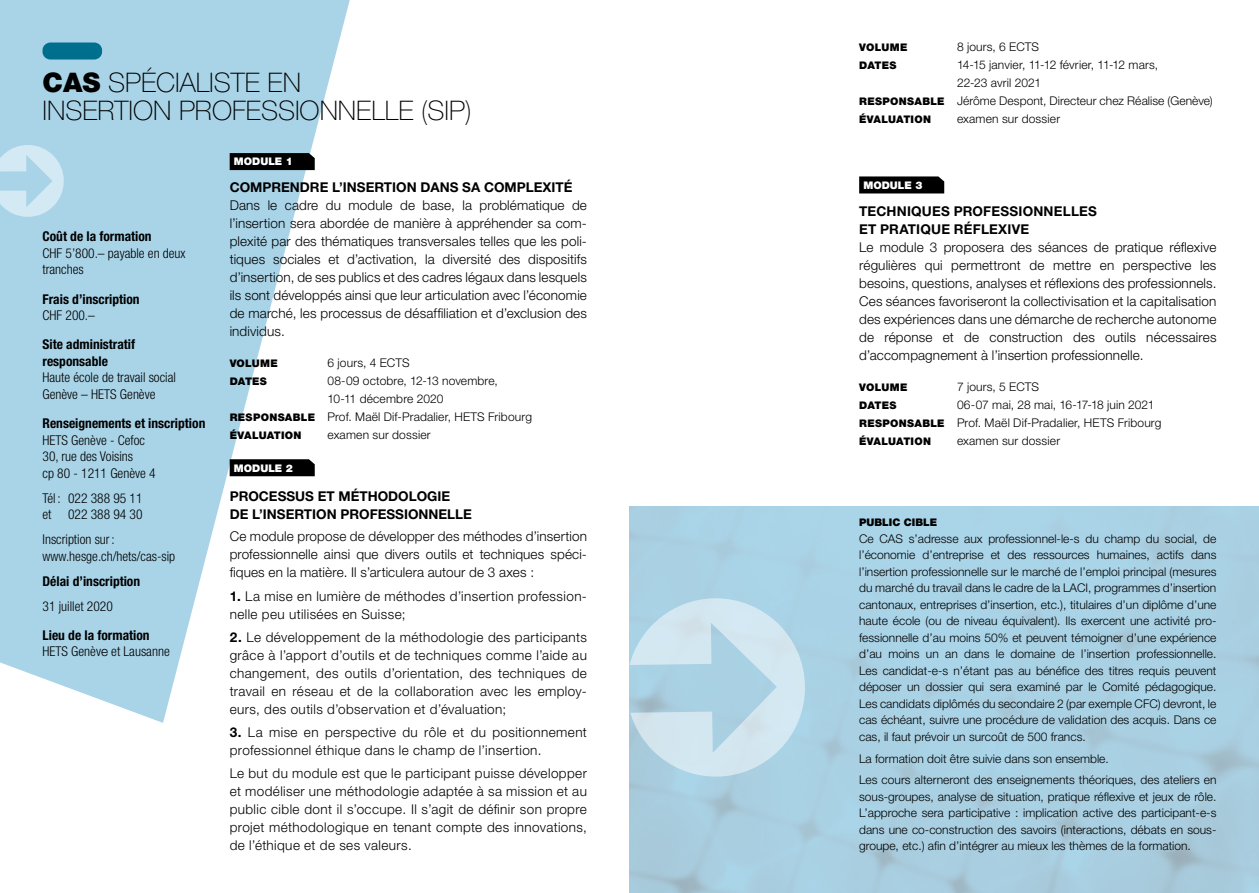
<style>
.page{position:relative;width:1259px;height:893px;background:#fff}
.page>*{position:absolute;margin:0;border:0;box-sizing:border-box;transform-origin:0 0}
.t1{font:100 27px/28.5px "Helvetica Neue LT Std";color:#000}
.t2{font:300 13.5px/18px "Helvetica Neue LT Std";letter-spacing:.025em;color:#000;text-align:justify}
.t3{font:300 condensed 13.5px/16.5px "Helvetica Neue LT Std";color:#000}
.t4{font:700 13.5px/18px "Helvetica Neue LT Std";color:#000}
.t5{font:700 condensed 13.5px/16.5px "Helvetica Neue LT Std";color:#000}
.t6{font:300 12px/16.5px "Helvetica Neue LT Std";color:#000}
.t7{font:900 10.5px "Helvetica Neue LT Std";letter-spacing:.01em;color:#000}
.t8{font:900 10.5px "Helvetica Neue LT Std";color:#fff}
.s1{font-weight:900}
.s2{font-weight:700}
.s3{font-stretch:normal}
.s4{font-weight:900;font-size:10.5px}
</style>
<div class="page">
<svg style="left:0;top:0;width:350px;height:723px;fill:#a9d4e8"></svg>
<div style="left:43px;top:43px;width:59px;height:17px;background:#006f8d;border-radius:8px"></div>
<svg style="left:230px;top:153px;width:85px;height:17px"></svg>
<svg style="left:230px;top:459px;width:85px;height:17px"></svg>
<svg style="left:859px;top:176px;width:85px;height:17px"></svg>
<svg style="left:629px;top:598px;width:176px;height:179px"></svg>
<svg style="left:0;top:145px;width:64px;height:72px"></svg>
<h1 class="t1" style="left:43px;top:68px;width:430px"><span class="s1">CAS</span> SPÉCIALISTE EN<br>INSERTION PROFESSIONNELLE (SIP)</h1>
<p class="t5" style="left:43px;top:228px;width:111px">Coût de la formation</p>
<p class="t3" style="left:43px;top:245px;width:145px">CHF 5’800.– payable en deux tranches</p>
<p class="t5" style="left:43px;top:290px;width:99px">Frais d’inscription</p>
<p class="t3" style="left:43px;top:307px;width:54px">CHF 200.–</p>
<p class="t5" style="left:43px;top:336px;width:94px">Site administratif responsable</p>
<p class="t3" style="left:43px;top:369px;width:135px">Haute école de travail social<br>Genève – HETS Genève</p>
<p class="t5" style="left:43px;top:415px;width:164px">Renseignements et inscription</p>
<p class="t3" style="left:43px;top:431px;width:115px">HETS Genève - Cefoc<br>30, rue des Voisins<br>cp 80 - 1211 Genève 4</p>
<p class="t3" style="left:43px;top:489px;width:102px">Tél: 022 388 95 11 et 022 388 94 30</p>
<p class="t3" style="left:43px;top:531px;width:134px">Inscription sur: www.hesge.ch/hets/cas-sip</p>
<p class="t5" style="left:43px;top:572px;width:99px">Délai d’inscription</p>
<p class="t3" style="left:43px;top:597px;width:72px">31 juillet 2020</p>
<p class="t3" style="left:43px;top:627px;width:129px"><span class="s2">Lieu de la formation<br></span>HETS Genèv<span class="s3">e</span> et Lausanne</p>
<p class="t8" style="left:234px;top:155px;width:60px">MODULE 1</p>
<p class="t4" style="left:230px;top:178px;width:344px">COMPRENDRE L’INSERTION DANS SA COMPLEXITÉ</p>
<p class="t2" style="left:230px;top:196px;width:359px">Dans le cadre du module de base, la problématique de l’insertion sera abordée de manière à appréhender sa com&shy;plexité par des thématiques transversales telles que les poli&shy;tiques sociales et d’activation, la diversité des dispositifs d’insertion, de ses publics et des cadres légaux dans lesquels ils sont développés ainsi que leur articulation avec l’économie de marché, les processus de désaffiliation et d’exclusion des individus.</p>
<p class="t7" style="left:230px;top:357px;width:50px">VOLUME</p>
<p class="t6" style="left:327px;top:354px;width:84px">6 jours, 4 ECTS</p>
<p class="t7" style="left:230px;top:375px;width:39px">DATES</p>
<p class="t6" style="left:327px;top:372px;width:172px">08-09 octobre, 12-13 novembre,</p>
<p class="t6" style="left:327px;top:390px;width:117px">10-11 décembre 2020</p>
<p class="t6" style="left:230px;top:408px;width:304px"><span class="s4">RESPONSABLE</span> Prof. Maël Dif-Pradalier, HETS Fribourg</p>
<p class="t7" style="left:230px;top:429px;width:73px">ÉVALUATION</p>
<p class="t6" style="left:327px;top:426px;width:105px">examen sur dossier</p>
<p class="t8" style="left:234px;top:461px;width:60px">MODULE 2</p>
<p class="t4" style="left:230px;top:487px;width:244px">PROCESSUS ET MÉTHODOLOGIE<br>DE L’INSERTION PROFESSIONNELLE</p>
<p class="t2" style="left:230px;top:527px;width:359px">Ce module propose de développer des méthodes d’insertion professionnelle ainsi que divers outils et techniques spéci&shy;fiques en la matière. Il s’articulera autour de 3 axes :</p>
<p class="t2" style="left:230px;top:586px;width:359px"><span class="s2">1.</span> La mise en lumière de méthodes d’insertion profession&shy;nelle peu utilisées en Suisse;</p>
<p class="t2" style="left:230px;top:628px;width:359px"><span class="s2">2.</span> Le développement de la méthodologie des participants grâce à l’apport d’outils et de techniques comme l’aide au changement, des outils d’orientation, des techniques de travail en réseau et de la collaboration avec les employ&shy;eurs, des outils d’observation et d’évaluation;</p>
<p class="t2" style="left:230px;top:723px;width:359px"><span class="s2">3.</span> La mise en perspective du rôle et du positionnement professionnel éthique dans le champ de l’insertion.</p>
<p class="t2" style="left:230px;top:764px;width:359px">Le but du module est que le participant puisse développer et modéliser une méthodologie adaptée à sa mission et au public cible dont il s’occupe. Il s’agit de définir son propre projet méthodologique en tenant compte des innovations, de l’éthique et de ses valeurs.</p>
<p class="t7" style="left:859px;top:41px;width:50px">VOLUME</p>
<p class="t6" style="left:957px;top:38px;width:84px">8 jours, 6 ECTS</p>
<p class="t7" style="left:859px;top:59px;width:39px">DATES</p>
<p class="t6" style="left:957px;top:56px;width:203px">14-15 janvier, 11-12 février, 11-12 mars,</p>
<p class="t6" style="left:957px;top:74px;width:86px">22-23 avril 2021</p>
<p class="t6" style="left:859px;top:92px;width:355px"><span class="s4">RESPONSABLE</span> Jérôme Despont, Directeur chez Réalise (Genève)</p>
<p class="t7" style="left:859px;top:113px;width:73px">ÉVALUATION</p>
<p class="t6" style="left:957px;top:110px;width:105px">examen sur dossier</p>
<p class="t8" style="left:863px;top:179px;width:60px">MODULE 3</p>
<p class="t4" style="left:859px;top:202px;width:239px">TECHNIQUES PROFESSIONNELLES<br>ET PRATIQUE RÉFLEXIVE</p>
<p class="t2" style="left:859px;top:238px;width:359px">Le module 3 proposera des séances de pratique réflexive régulières qui permettront de mettre en perspective les besoins, questions, analyses et réflexions des professionnels.<br>Ces séances favoriseront la collectivisation et la capitalisation des expériences dans une démarche de recherche autonome de réponse et de construction des outils nécessaires d’accompagnement à l’insertion professionnelle.</p>
<p class="t7" style="left:859px;top:381px;width:50px">VOLUME</p>
<p class="t6" style="left:957px;top:378px;width:84px">7 jours, 5 ECTS</p>
<p class="t7" style="left:859px;top:399px;width:39px">DATES</p>
<p class="t6" style="left:859px;top:395px;width:304px;line-height:18px;text-indent:98px">06-07 mai, 28 mai, 16-17-18 juin 2021<br><span class="s4">RESPONSABLE</span> Prof. Maël Dif-Pradalier, HETS Fribourg</p>
<p class="t7" style="left:859px;top:435px;width:73px">ÉVALUATION</p>
<p class="t6" style="left:957px;top:432px;width:105px">examen sur dossier</p>
<p class="t7" style="left:859px;top:516px;width:79px">PUBLIC CIBLE</p>
<p class="t6" style="left:859px;top:530px;width:359px;text-align:justify">Ce CAS s’adresse aux professionnel-le-s du champ du social, de l’économie d’entreprise et des ressources humaines, actifs dans l’insertion professionnelle sur le marché de l’emploi principal (mesures du marché du travail dans le cadre de la LACI, programmes d’insertion cantonaux, entreprises d’insertion, etc.), titulaires d’un diplôme d’une haute école (ou de niveau équivalent). Ils exercent une activité pro&shy;fessionnelle d’au moins 50% et peuvent témoigner d’une expérience d’au moins un an dans le domaine de l’insertion professionnelle.<br>Les candidat-e-s n’étant pas au bénéfice des titres requis peuvent déposer un dossier qui sera examiné par le Comité pédagogique.<br>Les candidats diplômés du secondaire 2 (par exemple CFC) devront, le cas échéant, suivre une procédure de validation des acquis. Dans ce cas, il faut prévoir un surcoût de 500 francs.</p>
<p class="t6" style="left:859px;top:748px;width:359px;line-height:21px">La formation doit être suivie dans son ensemble.<br>Les cours alterneront des enseignements théoriques, des ateliers en</p>
<p class="t6" style="left:859px;top:788px;width:359px;text-align:justify">sous-groupes, analyse de situation, pratique réflexive et jeux de rôle.<br>L’approche sera participative : implication active des participant-e-s dans une co-construction des savoirs (interactions, débats en sous&shy;groupe, etc.) afin d’intégrer au mieux les thèmes de la formation.</p>
</div>
